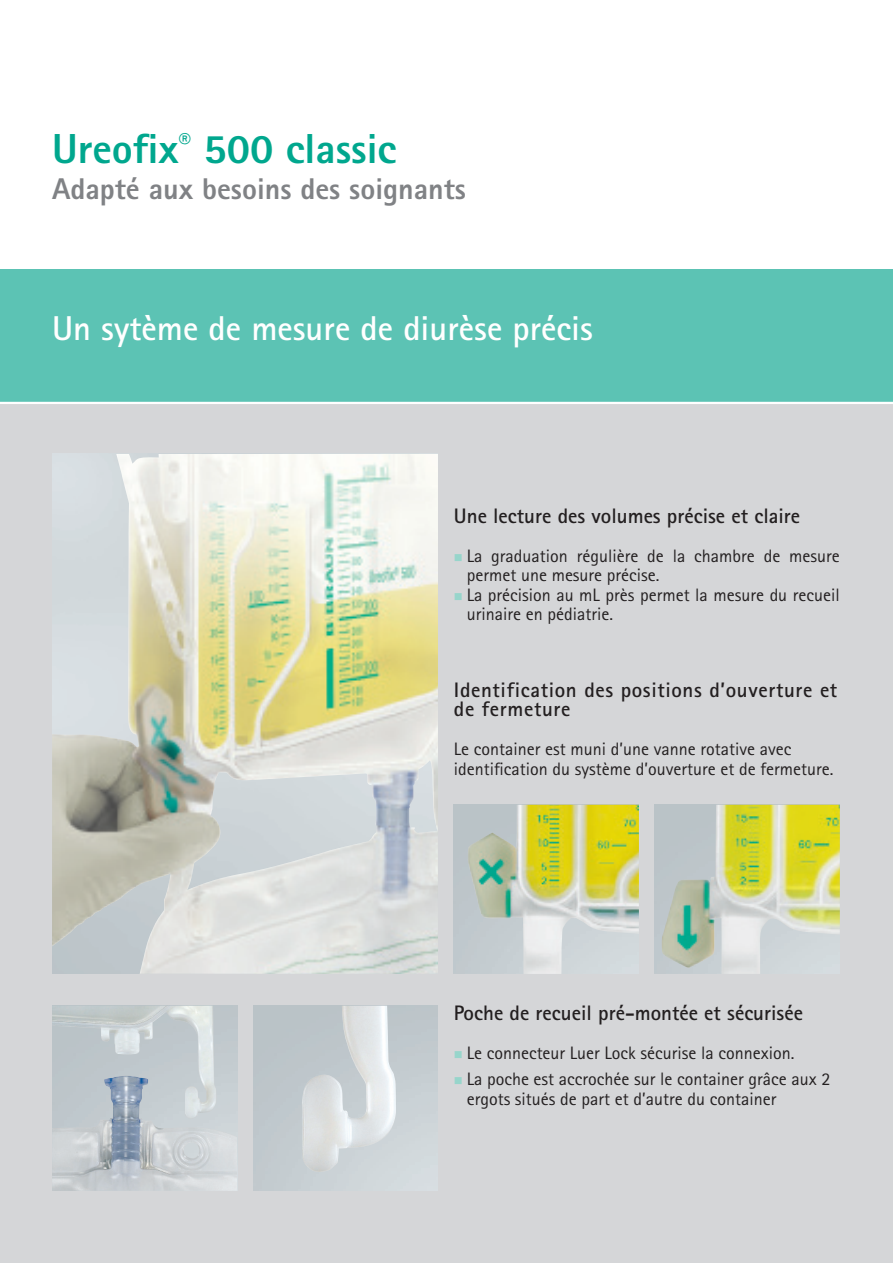
<style>
.page{position:relative;width:893px;height:1263px;background:#fff}
.page>*{position:absolute;margin:0;border:0;box-sizing:border-box;transform-origin:0 0}
._01_Variable_cover_h{font:800 42px "Rotis Sans Serif Pro";color:#00a78e}
._13_Standard_continu{font:700 34.5px "Rotis Sans Serif Pro";color:#fff}
._01_Variable_cover_h-2{font:800 30px "Rotis Sans Serif Pro";color:#808285}
._12_Standard_continu{font:700 21px "Rotis Sans Serif Pro";color:#231f20}
._12_Standard_continu-2{font:700 21px/19.5px "Rotis Sans Serif Pro";letter-spacing:.03em;color:#231f20}
._12_Standard_continu-3{font:18px/19.5px "Rotis Sans Serif Pro";color:#231f20}
.s1{color:#97d5cb}
</style>
<div class="page">
<div style="left:0;top:269px;width:893px;height:134px;background:#5cc3b4"></div>
<div style="left:0;top:403px;width:893px;height:860px;background:#d5d6d8"></div>
<hr style="left:0;top:402px;width:893px;height:2px;background:#fff">
<img style="left:52px;top:454px;width:386px;height:520px">
<img style="left:52px;top:1006px;width:185px;height:185px">
<img style="left:299px;top:1006px;width:97px;height:169px">
<img style="left:467px;top:805px;width:172px;height:169px">
<img style="left:661px;top:805px;width:179px;height:169px">
<p class="_01_Variable_cover_h" style="left:52px;top:122px;width:346px">Ureofix<sup>®</sup> 500 classic</p>
<p class="_01_Variable_cover_h-2" style="left:52px;top:170px;width:415px">Adapté aux besoins des soignants</p>
<p class="_13_Standard_continu" style="left:52px;top:306px;width:542px">Un sytème de mesure de diurèse précis</p>
<p class="_12_Standard_continu" style="left:454px;top:502px;width:348px">Une lecture des volumes précise et claire</p>
<p class="_12_Standard_continu-3" style="left:467px;top:546px;width:375px;text-indent:-13px"><span class="s1">■</span> La graduation régulière de la chambre de mesure permet une mesure précise.</p>
<p class="_12_Standard_continu-3" style="left:467px;top:585px;width:375px;text-indent:-13px"><span class="s1">■</span> La précision au mL près permet la mesure du recueil urinaire en pédiatrie.</p>
<p class="_12_Standard_continu-2" style="left:454px;top:680px;width:385px">Identification des positions d’ouverture et de fermeture</p>
<p class="_12_Standard_continu-3" style="left:454px;top:740px;width:381px">Le container est muni d’une vanne rotative avec identification du système d’ouverture et de fermeture.</p>
<p class="_12_Standard_continu" style="left:454px;top:1000px;width:351px">Poche de recueil pré-montée et sécurisée</p>
<p class="_12_Standard_continu-3" style="left:454px;top:1043px;width:342px"><span class="s1">■</span> Le connecteur Luer Lock sécurise la connexion.</p>
<p class="_12_Standard_continu-3" style="left:467px;top:1069px;width:365px;text-indent:-13px"><span class="s1">■</span> La poche est accrochée sur le container grâce aux 2 ergots situés de part et d’autre du container</p>
</div>
